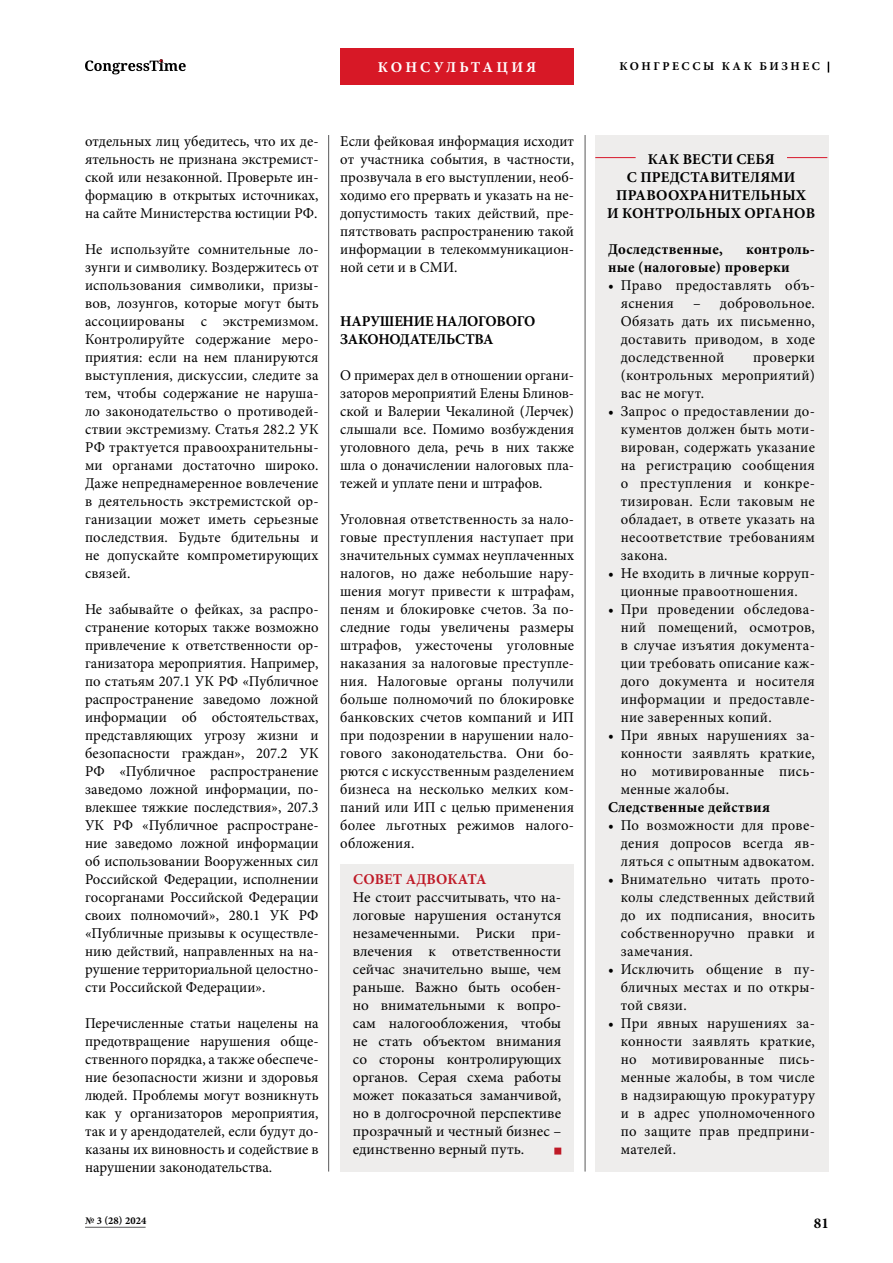
<style>
.page{position:relative;width:893px;height:1263px;background:#fff}
.page>*{position:absolute;margin:0;border:0;box-sizing:border-box;transform-origin:0 0}
.t1{font:15px/18px "Minion Pro";letter-spacing:.015em;color:#000;text-align:justify}
.t2{font:700 15px/18px "Minion Pro";letter-spacing:.01em;color:#000}
.t3{font:700 15px/18px "Minion Pro";letter-spacing:-.02em;color:#000}
.t4{font:700 15px "Minion Pro";letter-spacing:.01em;color:#bf1a27}
.t5{font:700 15px "Minion Pro";letter-spacing:.205em;color:#fff}
.t6{font:700 12px "Minion Pro";letter-spacing:.21em;color:#000}
.t7{font:700 10.5px "Minion Pro";letter-spacing:.01em;color:#000}
</style>
<div class="page">
<div style="left:340px;top:864px;width:234px;height:28px;background:#eeedec"></div>
<div style="left:340px;top:886px;width:234px;height:267px;background:#eeedec"></div>
<div style="left:340px;top:1152px;width:234px;height:19px;background:#eeedec"></div>
<hr style="left:328px;top:135px;width:1px;height:1036px;background:#585859">
<hr style="left:585px;top:135px;width:1px;height:1036px;background:#585859">
<svg style="left:554px;top:1147px;width:7px;height:7px"></svg>
<div style="left:595px;top:135px;width:234px;height:1036px;background:#eeedec"></div>
<hr style="left:787px;top:157px;width:40px;height:1px;background:#d7182b">
<hr style="left:595px;top:157px;width:41px;height:1px;background:#d7182b">
<div style="left:340px;top:49px;width:234px;height:36px;background:#d71826"></div>
<svg style="left:85px;top:59px;width:101px;height:15px"></svg>
<hr style="left:85px;top:1227px;width:61px;height:1px;background:#585859">
<p class="t5" style="left:378px;top:57px;width:160px">КОНСУЛЬТАЦИЯ</p>
<p class="t1" style="left:85px;top:132px;width:235px">отдельных лиц убедитесь, что их де&shy;ятельность не признана экстремист&shy;ской или незаконной. Проверьте ин&shy;формацию в открытых источниках, на сайте Министерства юстиции РФ.</p>
<p class="t1" style="left:85px;top:240px;width:235px">Не используйте сомнительные ло&shy;зунги и символику. Воздержитесь от использования символики, призы&shy;вов, лозунгов, которые могут быть ассоциированы с экстремизмом.<br>Контролируйте содержание меро&shy;приятия: если на нем планируются выступления, дискуссии, следите за тем, чтобы содержание не наруша&shy;ло законодательство о противодей&shy;ствии экстремизму. Статья 282.2 УК РФ трактуется правоохранительны&shy;ми органами достаточно широко.<br>Даже непреднамеренное вовлечение в деятельность экстремистской ор&shy;ганизации может иметь серьезные последствия. Будьте бдительны и не допускайте компрометирующих связей.</p>
<p class="t1" style="left:85px;top:600px;width:235px">Не забывайте о фейках, за распро&shy;странение которых также возможно привлечение к ответственности ор&shy;ганизатора мероприятия. Например, по статьям 207.1 УК РФ «Публичное распространение заведомо ложной информации об обстоятельствах, представляющих угрозу жизни и безопасности граждан», 207.2 УК РФ «Публичное распространение заведомо ложной информации, по&shy;влекшее тяжкие последствия», 207.3<br>УК РФ «Публичное распростране&shy;ние заведомо ложной информации об использовании Вооруженных сил Российской Федерации, исполнении госорганами Российской Федерации своих полномочий», 280.1 УК РФ «Публичные призывы к осуществле&shy;нию действий, направленных на на&shy;рушение территориальной целостно&shy;сти Российской Федерации».</p>
<p class="t1" style="left:85px;top:1014px;width:235px">Перечисленные статьи нацелены на предотвращение нарушения обще&shy;ственного порядка, а также обеспече&shy;ние безопасности жизни и здоровья людей. Проблемы могут возникнуть как у организаторов мероприятия, так и у арендодателей, если будут до&shy;казаны их виновность и содействие в нарушении законодательства.</p>
<p class="t7" style="left:85px;top:1213px;width:63px">№ 3 (28) 2024</p>
<p class="t1" style="left:340px;top:132px;width:235px">Если фейковая информация исходит от участника события, в частности, прозвучала в его выступлении, необ&shy;ходимо его прервать и указать на не&shy;допустимость таких действий, пре&shy;пятствовать распространению такой информации в телекоммуникацион&shy;ной сети и в СМИ.</p>
<p class="t3" style="left:340px;top:312px;width:197px">НАРУШЕНИЕ НАЛОГОВОГО<br>ЗАКОНОДАТЕЛЬСТВА</p>
<p class="t1" style="left:340px;top:366px;width:235px">О примерах дел в отношении органи&shy;заторов мероприятий Елены Блинов&shy;ской и Валерии Чекалиной (Лерчек) слышали все. Помимо возбуждения уголовного дела, речь в них также шла о доначислении налоговых пла&shy;тежей и уплате пени и штрафов.</p>
<p class="t1" style="left:340px;top:510px;width:235px">Уголовная ответственность за нало&shy;говые преступления наступает при значительных суммах неуплаченных налогов, но даже небольшие нару&shy;шения могут привести к штрафам, пеням и блокировке счетов. За по&shy;следние годы увеличены размеры штрафов, ужесточены уголовные наказания за налоговые преступле&shy;ния. Налоговые органы получили больше полномочий по блокировке банковских счетов компаний и ИП при подозрении в нарушении нало&shy;гового законодательства. Они бо&shy;рются с искусственным разделением бизнеса на несколько мелких ком&shy;паний или ИП с целью применения более льготных режимов налого&shy;обложения.</p>
<p class="t4" style="left:353px;top:868px;width:135px">СОВЕТ АДВОКАТА</p>
<p class="t1" style="left:353px;top:888px;width:210px">Не стоит рассчитывать, что на&shy;логовые нарушения останутся незамеченными. Риски при&shy;влечения к ответственности сейчас значительно выше, чем раньше. Важно быть особен&shy;но внимательными к вопро&shy;сам налогообложения, чтобы не стать объектом внимания со стороны контролирующих органов. Серая схема работы может показаться заманчивой, но в долгосрочной перспективе прозрачный и честный бизнес – единственно верный путь.</p>
<p class="t6" style="left:620px;top:58px;width:202px">КОНГРЕССЫ КАК БИЗНЕС</p>
<p class="t2" style="left:607px;top:150px;width:209px;text-align:center">КАК ВЕСТИ СЕБЯ<br>С ПРЕДСТАВИТЕЛЯМИ<br>ПРАВООХРАНИТЕЛЬНЫХ<br>И КОНТРОЛЬНЫХ ОРГАНОВ</p>
<p class="t2" style="left:608px;top:240px;width:116px">Доследственные,</p>
<p class="t2" style="left:608px;top:240px;width:208px;text-indent:138px">контроль&shy;ные (налоговые) проверки</p>
<p class="t1" style="left:621px;top:276px;width:196px;text-indent:-13px">• Право предоставлять объ&shy;яснения</p>
<p class="t1" style="left:621px;top:294px;width:196px;text-indent:72px">– добровольное.<br>Обязать дать их письменно, доставить приводом, в ходе доследственной</p>
<p class="t1" style="left:621px;top:348px;width:196px;text-indent:132px">проверки (контрольных мероприятий) вас не могут.</p>
<p class="t1" style="left:621px;top:402px;width:196px;text-indent:-13px">• Запрос о предоставлении до&shy;кументов должен быть моти&shy;вирован, содержать указание на регистрацию сообщения о преступления и конкре&shy;тизирован. Если таковым не обладает, в ответе указать на несоответствие требованиям закона.</p>
<p class="t1" style="left:608px;top:564px;width:208px;text-align:center">• Не входить в личные корруп&shy;ционные правоотношения.</p>
<p class="t1" style="left:621px;top:600px;width:196px;text-indent:-13px">• При проведении обследова&shy;ний помещений, осмотров, в случае изъятия документа&shy;ции требовать описание каж&shy;дого документа и носителя информации и предоставле&shy;ние заверенных копий.</p>
<p class="t1" style="left:621px;top:726px;width:196px;text-indent:-13px">• При явных нарушениях за&shy;конности заявлять краткие, но мотивированные пись&shy;менные жалобы.</p>
<p class="t2" style="left:608px;top:798px;width:163px">Следственные действия</p>
<p class="t1" style="left:621px;top:816px;width:196px;text-indent:-13px">• По возможности для прове&shy;дения допросов всегда яв&shy;ляться с опытным адвокатом.</p>
<p class="t1" style="left:621px;top:870px;width:196px;text-indent:-13px">• Внимательно читать прото&shy;колы следственных действий до их подписания, вносить собственноручно правки и замечания.</p>
<p class="t1" style="left:621px;top:960px;width:196px;text-indent:-13px">• Исключить общение в пу&shy;бличных местах и по откры&shy;той связи.</p>
<p class="t1" style="left:621px;top:1014px;width:196px;text-indent:-13px">• При явных нарушениях за&shy;конности заявлять краткие, но мотивированные пись&shy;менные жалобы, в том числе в надзирающую прокуратуру и в адрес уполномоченного по защите прав предприни&shy;мателей.</p>
<p class="t2" style="left:814px;top:1213px;width:17px">81</p>
</div>
